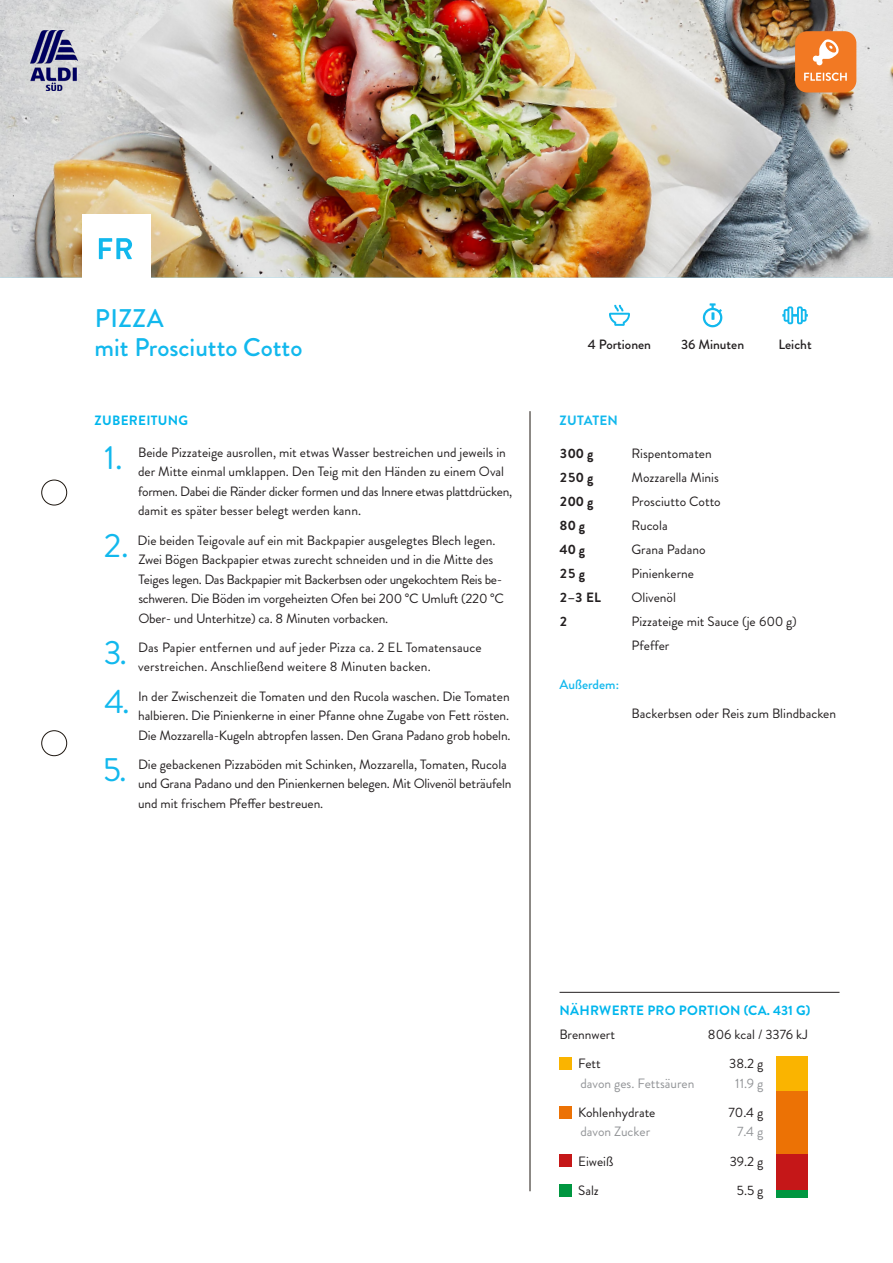
<style>
.page{position:relative;width:893px;height:1263px;background:#fff}
.page>*{position:absolute;margin:0;border:0;box-sizing:border-box;transform-origin:0 0}
.Zubereitungsliste{font:33.6px "Brandon Grotesque";color:#12b8ed}
.Headline_1{font:500 25.5px "Brandon Grotesque";color:#12b8ed}
.Zubereitungsliste-2{font:13.5px/19.5px "Brandon Grotesque";letter-spacing:-.005em;color:#231f20}
.Headline_2{font:13.5px "Brandon Grotesque";color:#231f20}
.Absatzformat_1{font:13.5px "Brandon Grotesque";color:#231f20}
.Naehrwerte_Liste{font:13.5px "Brandon Grotesque";color:#231f20}
.Headline_2-2{font:700 13.5px "Brandon Grotesque";letter-spacing:.02em;color:#00b6ed}
.Naehrwerte_Liste-2{font:13.5px "Brandon Grotesque";color:#939598}
.txt{font:500 13.5px "Brandon Grotesque";color:#231f20}
.Headline_2-3{font:700 13.5px "Brandon Grotesque";color:#231f20}
.Headline_2-4{font:500 13.5px "Brandon Grotesque";color:#12b8ed}
.Headline_2-5{font:700 13.5px "Brandon Grotesque";letter-spacing:.02em;color:#12b8ed}
.Absatzformat_1-2{font:700 13.5px "Brandon Grotesque";color:#231f20}
</style>
<div class="page">
<div style="left:42px;top:480px;width:25px;height:25px;border:1px solid #1d160f;border-radius:50%"></div>
<div style="left:42px;top:730px;width:25px;height:26px;border:1px solid #1d160f;border-radius:50%"></div>
<hr style="left:530px;top:411px;width:1px;height:780px;background:#1d160f">
<hr style="left:560px;top:992px;width:279px;height:1px;background:#231f20">
<svg style="left:782px;top:306px;width:26px;height:18px"></svg>
<svg style="left:703px;top:303px;width:19px;height:24px"></svg>
<svg style="left:609px;top:305px;width:21px;height:21px"></svg>
<img style="left:0;top:0;width:893px;height:278px">
<div style="left:82px;top:214px;width:69px;height:69px;background:#fff"></div>
<img style="left:30px;top:30px;width:47px;height:60px">
<div style="left:559px;top:1057px;width:13px;height:13px;background:#fab400"></div>
<div style="left:559px;top:1105px;width:13px;height:13px;background:#ec7205"></div>
<div style="left:559px;top:1154px;width:13px;height:13px;background:#c51718"></div>
<div style="left:559px;top:1183px;width:13px;height:13px;background:#009640"></div>
<div style="left:776px;top:1056px;width:32px;height:35px;background:#fab400"></div>
<div style="left:776px;top:1091px;width:32px;height:63px;background:#ec7205"></div>
<div style="left:776px;top:1187px;width:32px;height:10px;background:#009640"></div>
<div style="left:776px;top:1154px;width:32px;height:36px;background:#c51718"></div>
<svg style="left:99px;top:238px;width:33px;height:21px"></svg>
<div style="left:795px;top:31px;width:61px;height:61px;background:#f27923;border-radius:12px"></div>
<svg style="left:804px;top:73px;width:43px;height:8px"></svg>
<svg style="left:813px;top:39px;width:26px;height:26px"></svg>
<p class="Headline_1" style="left:95px;top:301px;width:70px">PIZZA</p>
<p class="Headline_1" style="left:94px;top:330px;width:210px">mit Prosciutto Cotto</p>
<p class="Headline_2-2" style="left:95px;top:411px;width:95px">ZUBEREITUNG</p>
<p class="Zubereitungsliste" style="left:104px;top:434px;width:20px">1.</p>
<p class="Zubereitungsliste-2" style="left:138px;top:443px;width:376px">Beide Pizzateige ausrollen, mit etwas Wasser bestreichen und jeweils in der Mitte einmal umklappen. Den Teig mit den Händen zu einem Oval formen. Dabei die Ränder dicker formen und das Innere etwas plattdrücken, damit es später besser belegt werden kann.</p>
<p class="Zubereitungsliste" style="left:104px;top:522px;width:27px">2.</p>
<p class="Zubereitungsliste-2" style="left:138px;top:530px;width:368px">Die beiden Teigovale auf ein mit Backpapier ausgelegtes Blech legen.<br>Zwei Bögen Backpapier etwas zurecht schneiden und in die Mitte des Teiges legen. Das Backpapier mit Backerbsen oder ungekochtem Reis be&shy;schweren. Die Böden im vorgeheizten Ofen bei 200 °C Umluft (220 °C Ober- und Unterhitze) ca. 8 Minuten vorbacken.</p>
<p class="Zubereitungsliste" style="left:104px;top:629px;width:25px">3.</p>
<p class="Zubereitungsliste-2" style="left:138px;top:638px;width:345px">Das Papier entfernen und auf jeder Pizza ca. 2 EL Tomatensauce verstreichen. Anschließend weitere 8 Minuten backen.</p>
<p class="Zubereitungsliste" style="left:105px;top:678px;width:27px">4.</p>
<p class="Zubereitungsliste-2" style="left:138px;top:686px;width:374px;text-align:justify">In der Zwischenzeit die Tomaten und den Rucola waschen. Die Tomaten halbieren. Die Pinienkerne in einer Pfanne ohne Zugabe von Fett rösten.<br>Die Mozzarella-Kugeln abtropfen lassen. Den Grana Padano grob hobeln.</p>
<p class="Zubereitungsliste" style="left:103px;top:746px;width:25px">5.</p>
<p class="Zubereitungsliste-2" style="left:138px;top:755px;width:375px">Die gebackenen Pizzaböden mit Schinken, Mozzarella, Tomaten, Rucola und Grana Padano und den Pinienkernen belegen. Mit Olivenöl beträufeln und mit frischem Pfeffer bestreuen.</p>
<p class="txt" style="left:588px;top:335px;width:65px">4 Portionen</p>
<p class="txt" style="left:681px;top:335px;width:65px">36 Minuten</p>
<p class="txt" style="left:778px;top:335px;width:35px">Leicht</p>
<p class="Headline_2-5" style="left:560px;top:411px;width:60px">ZUTATEN</p>
<p class="Headline_2-3" style="left:560px;top:444px;width:35px">300 g</p>
<p class="Headline_2" style="left:631px;top:444px;width:82px">Rispentomaten</p>
<p class="Headline_2-3" style="left:560px;top:468px;width:35px">250 g</p>
<p class="Headline_2" style="left:631px;top:468px;width:89px">Mozzarella Minis</p>
<p class="Headline_2-3" style="left:560px;top:492px;width:35px">200 g</p>
<p class="Headline_2" style="left:631px;top:492px;width:91px">Prosciutto Cotto</p>
<p class="Headline_2-3" style="left:560px;top:516px;width:27px">80 g</p>
<p class="Headline_2" style="left:631px;top:516px;width:38px">Rucola</p>
<p class="Headline_2-3" style="left:560px;top:540px;width:27px">40 g</p>
<p class="Headline_2" style="left:631px;top:540px;width:75px">Grana Padano</p>
<p class="Headline_2-3" style="left:560px;top:564px;width:27px">25 g</p>
<p class="Headline_2" style="left:632px;top:564px;width:64px">Pinienkerne</p>
<p class="Absatzformat_1-2" style="left:560px;top:588px;width:43px">2–3 EL</p>
<p class="Absatzformat_1" style="left:632px;top:588px;width:46px">Olivenöl</p>
<p class="Absatzformat_1-2" style="left:560px;top:612px;width:10px">2</p>
<p class="Absatzformat_1" style="left:632px;top:612px;width:167px">Pizzateige mit Sauce (je 600 g)</p>
<p class="Absatzformat_1" style="left:632px;top:636px;width:39px">Pfeffer</p>
<p class="Headline_2-4" style="left:560px;top:675px;width:61px">Außerdem:</p>
<p class="Absatzformat_1" style="left:631px;top:704px;width:206px">Backerbsen oder Reis zum Blindbacken</p>
<p class="Headline_2-2" style="left:559px;top:1000px;width:253px">NÄHRWERTE PRO PORTION (CA. 431 G)</p>
<p class="Headline_2" style="left:559px;top:1025px;width:57px">Brennwert</p>
<p class="Headline_2" style="left:708px;top:1025px;width:101px">806 kcal / 3376 kJ</p>
<p class="Naehrwerte_Liste" style="left:578px;top:1054px;width:24px">Fett</p>
<p class="Naehrwerte_Liste-2" style="left:580px;top:1074px;width:116px">davon ges. Fettsäuren</p>
<p class="Naehrwerte_Liste" style="left:729px;top:1054px;width:36px">38.2 g</p>
<p class="Naehrwerte_Liste-2" style="left:735px;top:1074px;width:30px">11.9 g</p>
<p class="Naehrwerte_Liste" style="left:578px;top:1103px;width:79px">Kohlenhydrate</p>
<p class="Naehrwerte_Liste-2" style="left:580px;top:1122px;width:71px">davon Zucker</p>
<p class="Naehrwerte_Liste" style="left:728px;top:1103px;width:36px">70.4 g</p>
<p class="Naehrwerte_Liste-2" style="left:737px;top:1122px;width:28px">7.4 g</p>
<p class="Naehrwerte_Liste" style="left:578px;top:1152px;width:37px">Eiweiß</p>
<p class="Naehrwerte_Liste" style="left:730px;top:1152px;width:35px">39.2 g</p>
<p class="Naehrwerte_Liste" style="left:578px;top:1181px;width:22px">Salz</p>
<p class="Naehrwerte_Liste" style="left:737px;top:1181px;width:28px">5.5 g</p>
</div>
